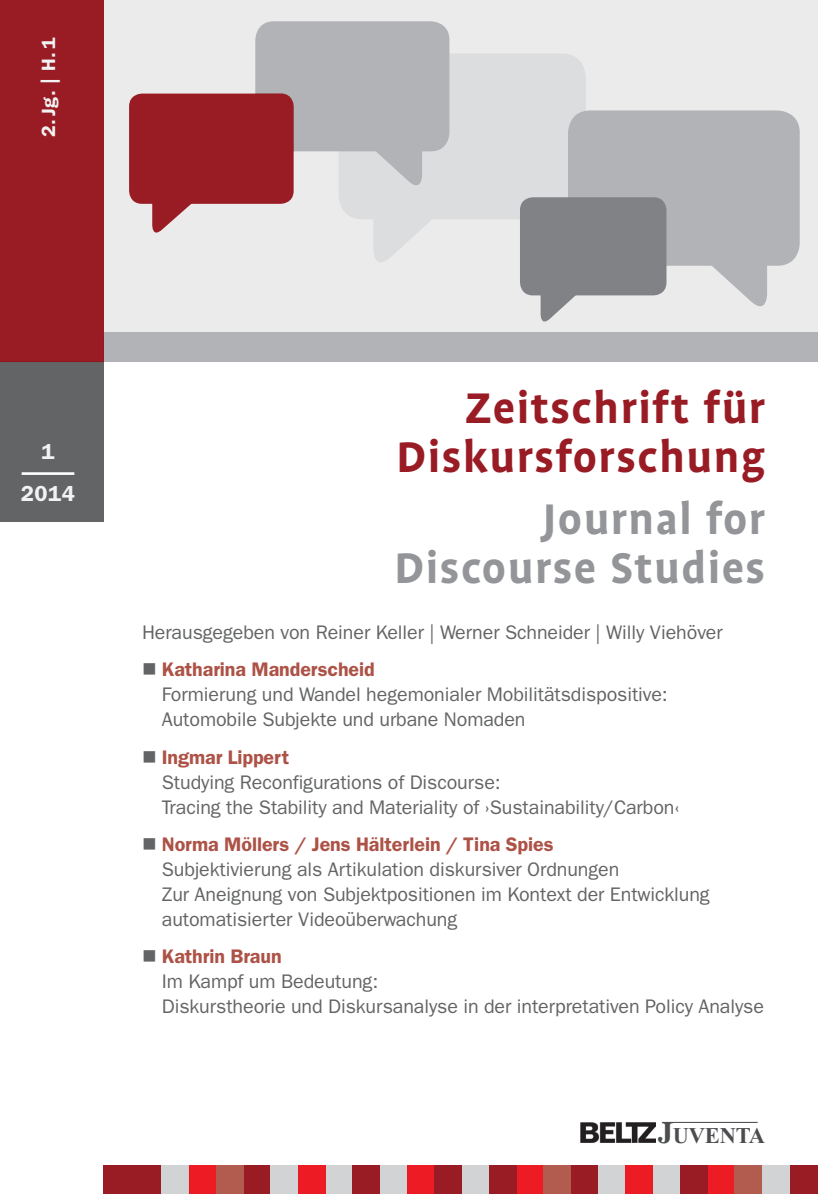
<style>
.page{position:relative;width:818px;height:1194px;background:#fff}
.page>*{position:absolute;margin:0;border:0;box-sizing:border-box;transform-origin:0 0}
.t1{font:700 49px/49px "Profile OT";letter-spacing:.03em;color:#991b24;text-align:right}
.t2{font:700 49px/49px "Profile OT";letter-spacing:.03em;color:#939598;text-align:right}
.t3{font:700 22.57px "Times New Roman";letter-spacing:-.01em;color:#4c4d4f}
.t4{font:600 21.88px/42px "Franklin Gothic";color:#f1f2f2;text-align:center}
.t5{font:19.6px/25px "Franklin Gothic";letter-spacing:-.005em;color:#636466}
.t6{font:600 19.25px "Franklin Gothic";color:#f1f2f2}
.s1{font-weight:600;color:#ad5246}
.s2{font-size:30.45px}
</style>
<div class="page">
<div style="left:103px;top:0;width:715px;height:362px;background:#ebebec"></div>
<div style="left:0;top:362px;width:103px;height:159px;background:#636466"></div>
<div style="left:103px;top:333px;width:715px;height:29px;background:#b1b3b6"></div>
<div style="left:0;top:0;width:103px;height:362px;background:#991b24"></div>
<div style="left:103px;top:1165px;width:59px;height:28px;background:#991b24"></div>
<div style="left:789px;top:1165px;width:29px;height:28px;background:#991b24"></div>
<div style="left:762px;top:1165px;width:27px;height:28px;background:#d1d3d4"></div>
<div style="left:707px;top:1165px;width:28px;height:28px;background:#ed1c24"></div>
<div style="left:162px;top:1165px;width:27px;height:28px;background:#d1d3d4"></div>
<div style="left:735px;top:1165px;width:27px;height:28px;background:#b15c4e"></div>
<div style="left:653px;top:1165px;width:27px;height:28px;background:#d1d3d4"></div>
<div style="left:680px;top:1165px;width:27px;height:28px;background:#991b24"></div>
<div style="left:339px;top:54px;width:247px;height:165px;background:#dcddde;border-radius:24px"></div>
<svg style="left:373px;top:219px;width:59px;height:43px"></svg>
<div style="left:255px;top:21px;width:194px;height:130px;background:#b1b3b6;border-radius:19px"></div>
<svg style="left:373px;top:151px;width:49px;height:35px"></svg>
<div style="left:568px;top:110px;width:232px;height:156px;background:#b1b3b6;border-radius:22px"></div>
<svg style="left:709px;top:265px;width:58px;height:42px"></svg>
<div style="left:520px;top:197px;width:146px;height:98px;background:#808285;border-radius:13px"></div>
<svg style="left:541px;top:295px;width:36px;height:27px"></svg>
<div style="left:129px;top:94px;width:165px;height:110px;background:#991b24;border-radius:13px"></div>
<svg style="left:152px;top:203px;width:41px;height:30px"></svg>
<hr style="left:662px;top:1121px;width:96px;height:1px;background:#4c4d4f">
<hr style="left:22px;top:472px;width:52px;height:3px;background:#fff">
<img style="left:580px;top:1122px;width:75px;height:20px">
<svg style="left:0;top:333px;width:104px;height:30px"></svg>
<svg style="left:189px;top:1165px;width:464px;height:28px;background:#c4585c"></svg>
<svg style="left:285px;top:94px;width:9px;height:57px"></svg>
<p class="t6" style="left:37px;top:137px;width:101px;rotate:-90deg">2. Jg. | H.1</p>
<p class="t4" style="left:21px;top:431px;width:56px">1<br>2014</p>
<h1 class="t1" style="left:397px;top:386px;width:370px">Zeitschrift für<br>Diskursforschung</h1>
<h1 class="t2" style="left:395px;top:496px;width:372px">Journal for<br>Discourse Studies</h1>
<p class="t5" style="left:142px;top:620px;width:582px">Herausgegeben von Reiner Keller | Werner Schneider | Willy Viehöver</p>
<p class="t5" style="left:162px;top:657px;width:507px;text-indent:-20px">■ <span class="s1">Katharina Manderscheid<br></span>Formierung und Wandel hegemonialer Mobilitätsdispositive:<br>Automobile Subjekte und urbane Nomaden</p>
<p class="t5" style="left:162px;top:744px;width:519px;text-indent:-20px">■ <span class="s1">Ingmar Lippert<br></span>Studying Reconfigurations of Discourse:<br>Tracing the Stability and Materiality of ›Sustainability/Carbon‹</p>
<p class="t5" style="left:162px;top:832px;width:549px;text-indent:-20px">■ <span class="s1">Norma Möllers / Jens Hälterlein / Tina Spies<br></span>Subjektivierung als Artikulation diskursiver Ordnungen<br>Zur Aneignung von Subjektpositionen im Kontext der Entwicklung automatisierter Videoüberwachung</p>
<p class="t5" style="left:162px;top:944px;width:604px;text-indent:-20px">■ <span class="s1">Kathrin Braun<br></span>Im Kampf um Bedeutung:<br>Diskurstheorie und Diskursanalyse in der interpretativen Policy Analyse</p>
<p class="t3" style="left:658px;top:1119px;width:109px"><span class="s2">J</span>UVENTA</p>
</div>
